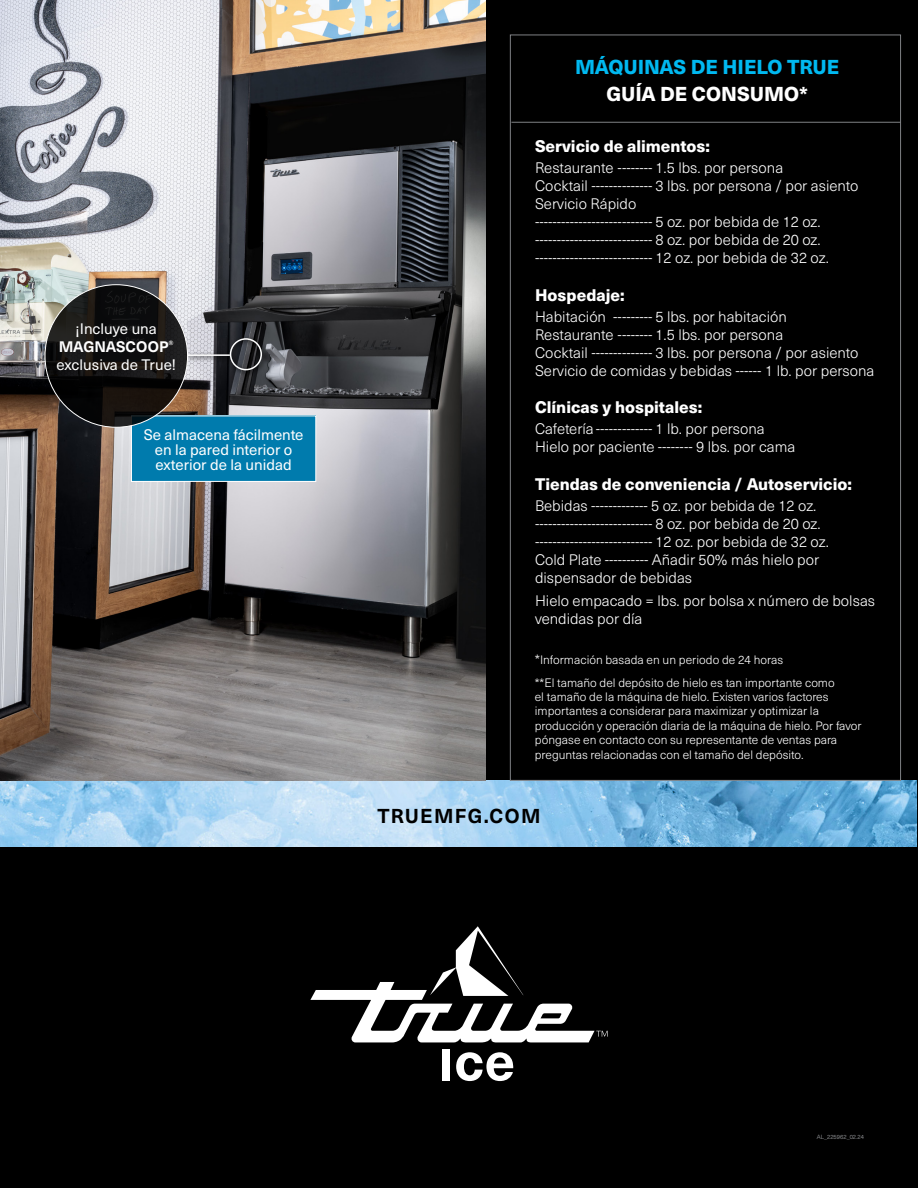
<style>
.page{position:relative;width:918px;height:1188px;background:#000}
.page>*{position:absolute;margin:0;border:0;box-sizing:border-box;transform-origin:0 0}
.t1{font:800 19.8px "Neue Haas Unica W1 G";color:#00b9f1}
.t2{font:800 19.8px "Neue Haas Unica W1 G";color:#fff}
.t3{font:700 19.8px "Neue Haas Unica W1 G";letter-spacing:.065em;color:#000}
.t4{font:800 16.5px "Neue Haas Unica W1 G";color:#fff}
.t5{font:300 15px/18px "Neue Haas Unica W1 G";color:#fff}
.t6{font:15px/15px "Neue Haas Unica W1 G";color:#fff;text-align:center}
.t7{font:300 12px/14.4px "Neue Haas Unica W1 G";color:#fff}
.t8{font:300 6px "Neue Haas Unica W1 G";color:#a7a9ac}
.s1{font-weight:700}
.s2{font-size:13.2px}
</style>
<div class="page">
<img style="left:0;top:781px;width:916px;height:65px">
<img style="left:0;top:0;width:486px;height:781px">
<hr style="left:511px;top:122px;width:390px;height:1px;background:#808285">
<svg style="left:185px;top:335px;width:83px;height:41px;background:#64656a"></svg>
<div style="left:230px;top:338px;width:32px;height:32px;border:2px solid #fff;border-radius:50%"></div>
<hr style="left:188px;top:354px;width:42px;height:2px;background:#fff">
<div style="left:132px;top:415px;width:184px;height:66px;background:#007bad"></div>
<div style="left:131px;top:416px;width:185px;height:66px;border:1px solid #fff"></div>
<svg style="left:45px;top:285px;width:143px;height:142px"></svg>
<div style="left:442px;top:1049px;width:8px;height:31px;background:#fff"></div>
<svg style="left:456px;top:1052px;width:57px;height:29px"></svg>
<svg style="left:310px;top:926px;width:298px;height:116px"></svg>
<p class="t6" style="left:56px;top:319px;width:121px;line-height:18px">¡Incluye una<br><span class="s1">MAGNASCOOP</span><sup>® </sup>exclusiva de True!</p>
<p class="t6" style="left:144px;top:426px;width:161px">Se almacena fácilmente en la pared interior o exterior de la unidad</p>
<h1 class="t1" style="left:575px;top:51px;width:266px">MÁQUINAS DE HIELO TRUE</h1>
<h1 class="t2" style="left:606px;top:78px;width:203px">GUÍA DE CONSUMO*</h1>
<p class="t4" style="left:535px;top:133px;width:177px">Servicio de alimentos:</p>
<p class="t5" style="left:535px;top:158px;width:325px">Restaurante -------- 1.5 lbs. por persona<br>Cocktail -------------- 3 lbs. por persona / por asiento Servicio Rápido<br>--------------------------- 5 oz. por bebida de 12 oz. --------------------------- 8 oz. por bebida de 20 oz. --------------------------- 12 oz. por bebida de 32 oz.</p>
<p class="t4" style="left:535px;top:282px;width:91px">Hospedaje:</p>
<p class="t5" style="left:535px;top:306px;width:341px">Habitación --------- 5 lbs. por habitación<br>Restaurante -------- 1.5 lbs. por persona<br>Cocktail -------------- 3 lbs. por persona / por asiento Servicio de comidas y bebidas ------ 1 lb. por persona</p>
<p class="t4" style="left:535px;top:395px;width:169px">Clínicas y hospitales:</p>
<p class="t5" style="left:535px;top:419px;width:262px">Cafetería ------------- 1 lb. por persona<br>Hielo por paciente -------- 9 lbs. por cama</p>
<p class="t4" style="left:535px;top:471px;width:318px">Tiendas de conveniencia / Autoservicio:</p>
<p class="t5" style="left:535px;top:496px;width:295px">Bebidas ------------- 5 oz. por bebida de 12 oz. --------------------------- 8 oz. por bebida de 20 oz. --------------------------- 12 oz. por bebida de 32 oz.<br>Cold Plate ---------- Añadir 50% más hielo por dispensador de bebidas</p>
<p class="t5" style="left:535px;top:591px;width:342px">Hielo empacado = lbs. por bolsa x número de bolsas vendidas por día</p>
<p class="t7" style="left:535px;top:648px;width:301px;line-height:22.5px"><span class="s2">*</span>Información basada en un periodo de 24 horas<br>**El tamaño del depósito de hielo es tan importante como</p>
<p class="t7" style="left:535px;top:689px;width:328px">el tamaño de la máquina de hielo. Existen varios factores importantes a considerar para maximizar y optimizar la producción y operación diaria de la máquina de hielo. Por favor póngase en contacto con su representante de ventas para preguntas relacionadas con el tamaño del depósito.</p>
<h1 class="t3" style="left:377px;top:801px;width:165px">TRUEMFG.COM</h1>
<p class="t8" style="left:817px;top:1132px;width:49px">AL_225962_02.24</p>
</div>
